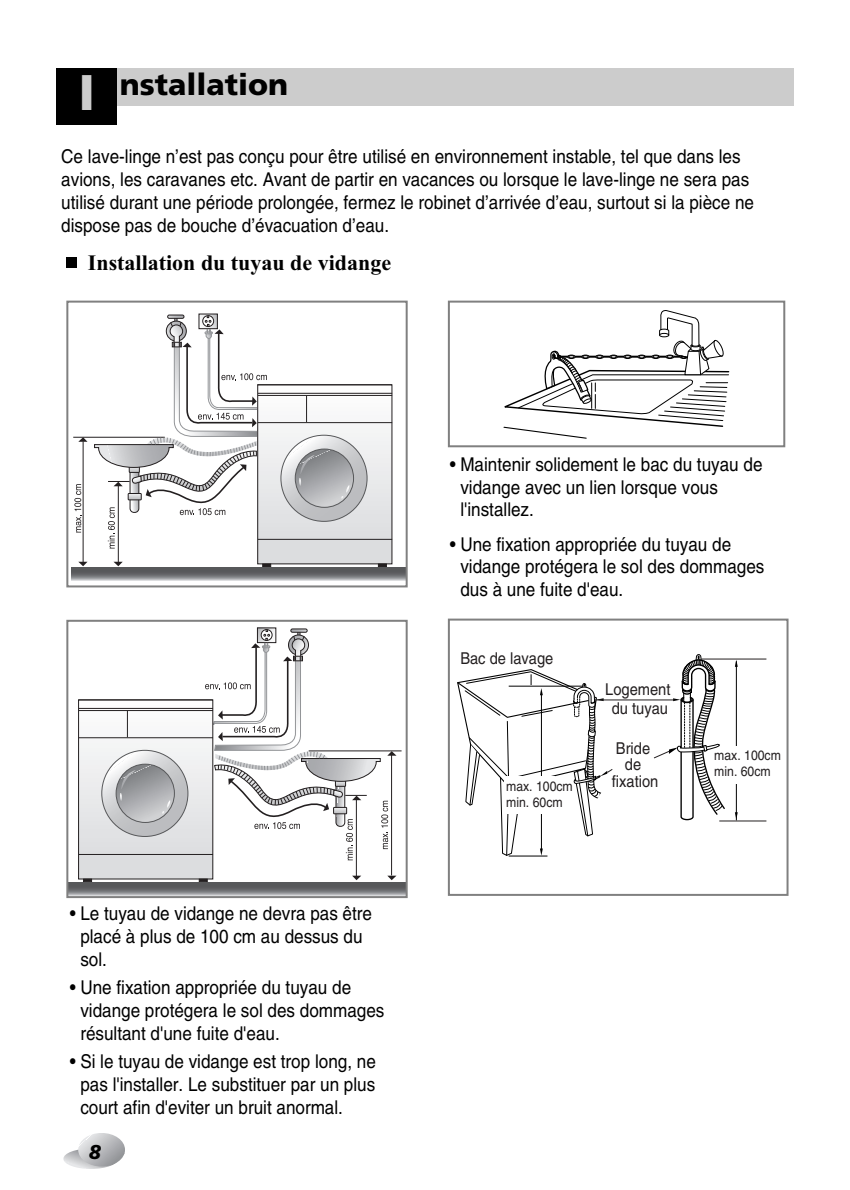
<style>
.page{position:relative;width:850px;height:1190px;background:#fff}
.page>*{position:absolute;margin:0;border:0;box-sizing:border-box;transform-origin:0 0}
.t1{font:900 50px "Frutiger";color:#ccc}
.t2{font:900 30px "Frutiger";color:#000}
.t3{font:700 22px "Times New Roman";color:#000}
.t4{font:italic 900 20px "Frutiger";color:#000}
.t5{font:19px/22.8px "Helvetica";color:#000;scale:.9 1}
.t6{font:16.4px/16.4px "Helvetica";color:#231f20;text-align:center;scale:.9 1}
.t7{font:13.6px/16px "Helvetica";color:#231f20;scale:.9 1}
</style>
<div class="page">
<svg style="left:63px;top:1134px;width:62px;height:35px"></svg>
<div style="left:258px;top:385px;width:134px;height:179px;background:linear-gradient(to bottom,#fcfcfd,#d8d9dc)"></div>
<hr style="left:257px;top:385px;width:135px;height:1px;background:#918f8f">
<hr style="left:257px;top:384px;width:135px;height:1px;background:#231f20">
<hr style="left:258px;top:422px;width:134px;height:1px;background:#231f20">
<hr style="left:258px;top:393px;width:134px;height:1px;background:#231f20">
<hr style="left:258px;top:395px;width:134px;height:1px;background:#231f20">
<hr style="left:258px;top:539px;width:134px;height:1px;background:#231f20">
<svg style="left:378px;top:564px;width:9px;height:3px"></svg>
<svg style="left:262px;top:564px;width:9px;height:3px"></svg>
<svg style="left:306px;top:396px;width:1px;height:26px"></svg>
<svg style="left:72px;top:567px;width:333px;height:14px;background:#77787b"></svg>
<hr style="left:73px;top:437px;width:92px;height:1px;background:#231f20">
<svg style="left:78px;top:437px;width:10px;height:5px"></svg>
<svg style="left:78px;top:562px;width:9px;height:4px"></svg>
<svg style="left:114px;top:562px;width:9px;height:4px"></svg>
<svg style="left:281px;top:435px;width:86px;height:86px;background:#c0c1c3"></svg>
<svg style="left:74px;top:484px;width:7px;height:49px"></svg>
<svg style="left:94px;top:314px;width:173px;height:235px"></svg>
<hr style="left:83px;top:441px;width:1px;height:121px;background:#231f20">
<hr style="left:118px;top:484px;width:1px;height:79px;background:#231f20">
<div style="left:66px;top:301px;width:342px;height:286px;border:2px solid #808080"></div>
<svg style="left:503px;top:310px;width:227px;height:129px"></svg>
<div style="left:448px;top:301px;width:337px;height:146px;border:2px solid #808080"></div>
<svg style="left:735px;top:660px;width:3px;height:7px"></svg>
<hr style="left:736px;top:662px;width:1px;height:158px;background:#000">
<hr style="left:509px;top:856px;width:38px;height:1px;background:#000">
<div style="left:713px;top:746px;width:50px;height:38px;background:#fff"></div>
<svg style="left:457px;top:654px;width:269px;height:202px"></svg>
<hr style="left:701px;top:659px;width:65px;height:1px;background:#231f20">
<hr style="left:719px;top:821px;width:47px;height:1px;background:#231f20">
<div style="left:448px;top:619px;width:341px;height:277px;border:2px solid #808080"></div>
<div style="left:79px;top:700px;width:134px;height:179px;background:linear-gradient(to bottom,#fcfbfc,#d8d9dc)"></div>
<div style="left:78px;top:700px;width:135px;height:179px;border:1px solid #231f20"></div>
<hr style="left:78px;top:700px;width:135px;height:1px;background:#231f20">
<hr style="left:79px;top:737px;width:134px;height:1px;background:#231f20">
<hr style="left:79px;top:708px;width:134px;height:1px;background:#231f20">
<hr style="left:79px;top:710px;width:134px;height:1px;background:#231f20">
<hr style="left:79px;top:854px;width:134px;height:1px;background:#231f20">
<svg style="left:199px;top:879px;width:9px;height:3px"></svg>
<svg style="left:83px;top:879px;width:9px;height:3px"></svg>
<svg style="left:127px;top:711px;width:1px;height:26px"></svg>
<svg style="left:69px;top:882px;width:336px;height:13px;background:#6e6f72"></svg>
<hr style="left:309px;top:751px;width:93px;height:1px;background:#231f20">
<svg style="left:387px;top:876px;width:9px;height:4px"></svg>
<svg style="left:352px;top:876px;width:9px;height:4px"></svg>
<svg style="left:102px;top:750px;width:86px;height:86px"></svg>
<svg style="left:205px;top:628px;width:192px;height:232px"></svg>
<hr style="left:391px;top:755px;width:1px;height:120px;background:#231f20">
<hr style="left:356px;top:798px;width:1px;height:79px;background:#231f20">
<div style="left:66px;top:620px;width:342px;height:278px;border:2px solid #808080"></div>
<div style="left:67px;top:258px;width:10px;height:10px;background:#000"></div>
<div style="left:57px;top:68px;width:737px;height:37px;background:#ccc"></div>
<div style="left:57px;top:68px;width:60px;height:57px;background:#000"></div>
<h1 class="t1" style="left:73px;top:72px;width:29px">T</h1>
<h1 class="t1" style="left:78px;top:72px;width:18px">I</h1>
<h2 class="t2" style="left:119px;top:72px;width:53px">itle</h2>
<h2 class="t2" style="left:120px;top:72px;width:170px">nstallation</h2>
<p class="t5" style="left:61px;top:147px;width:771px">Ce lave-linge n’est pas conçu pour être utilisé en environnement instable, tel que dans les avions, les caravanes etc. Avant de partir en vacances ou lorsque le lave-linge ne sera pas utilisé durant une période prolongée, fermez le robinet d’arrivée d’eau, surtout si la pièce ne dispose pas de bouche d’évacuation d’eau.</p>
<p class="t3" style="left:88px;top:255px;width:305px">Installation du tuyau de vidange</p>
<p class="t5" style="left:460px;top:455px;width:337px;text-indent:-10px">• Maintenir solidement le bac du tuyau de vidange avec un lien lorsque vous l'installez.</p>
<p class="t5" style="left:460px;top:534px;width:339px;text-indent:-10px">• Une fixation appropriée du tuyau de vidange protégera le sol des dommages dus à une fuite d'eau.</p>
<p class="t5" style="left:80px;top:904px;width:326px;text-indent:-10px">• Le tuyau de vidange ne devra pas être placé à plus de 100 cm au dessus du sol.</p>
<p class="t5" style="left:80px;top:978px;width:339px;text-indent:-10px">• Une fixation appropriée du tuyau de vidange protégera le sol des dommages résultant d'une fuite d'eau.</p>
<p class="t5" style="left:80px;top:1052px;width:330px;text-align:justify;text-indent:-10px">• Si le tuyau de vidange est trop long, ne pas l'installer. Le substituer par un plus court afin d'eviter un bruit anormal.</p>
<p class="t4" style="left:89px;top:1144px;width:14px">8</p>
<p class="t6" style="left:460px;top:652px;width:105px">Bac de lavage</p>
<p class="t7" style="left:506px;top:779px;width:76px">max. 100cm</p>
<p class="t7" style="left:506px;top:795px;width:64px">min. 60cm</p>
<p class="t6" style="left:605px;top:681px;width:74px;line-height:19.8px">Logement du tuyau</p>
<p class="t6" style="left:612px;top:741px;width:53px">Bride de fixation</p>
<p class="t7" style="left:714px;top:749px;width:76px">max. 100cm min. 60cm</p>
</div>
